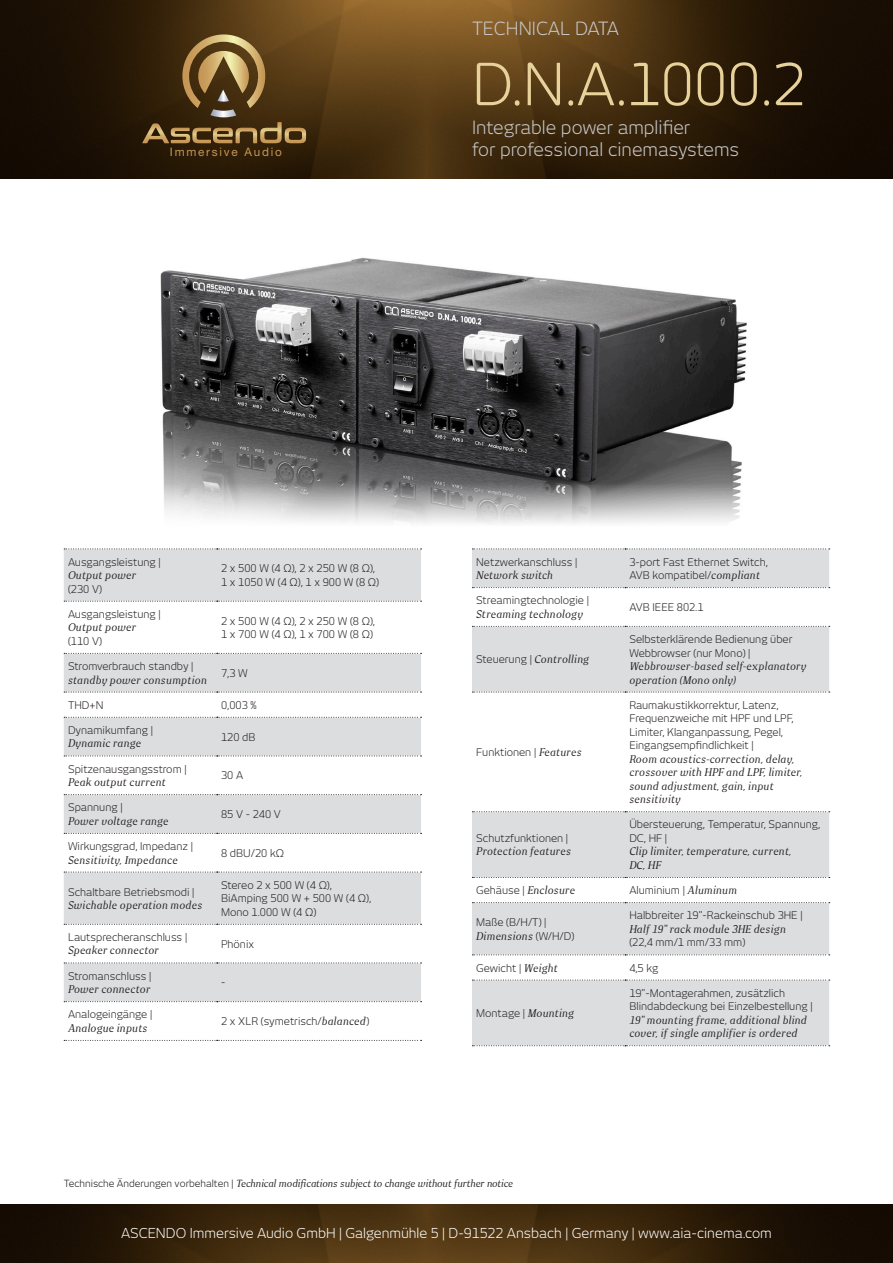
<style>
.page{position:relative;width:893px;height:1263px;background:#fff}
.page>*{position:absolute;margin:0;border:0;box-sizing:border-box;transform-origin:0 0}
.t1{font:57px "New June Pro";color:#e8d29b}
.t2{font:18px "New June Pro";color:#c7c8ca}
.t3{font:13.5px "New June Pro";color:#fff}
.t4{font:11.7px "Helvetica Neue";letter-spacing:.15em;color:#c59555}
.Tabelle_deutsch{font:10.5px/13.5px "New June Pro";color:#231f20}
.Tabelle_deutsch-2{font:italic 10.5px/13.5px "New June Serif";letter-spacing:.02em;color:#231f20}
.t5{font:italic 9.75px "New June Serif";color:#231f20}
.s1{font-family:"New June Serif";font-style:italic}
.s2{font-family:"New June Pro";font-style:normal}
.s3{font-family:"New June";font-style:normal}
</style>
<div class="page">
<img style="left:0;top:0;width:893px;height:179px">
<img style="left:160px;top:257px;width:587px;height:226px">
<svg style="left:63px;top:483px;width:768px;height:67px"></svg>
<svg style="left:142px;top:34px;width:164px;height:109px;background:#624925"></svg>
<img style="left:0;top:1204px;width:893px;height:59px">
<div style="left:64px;top:550px;width:357px;height:51px;background:#dcdddf"></div>
<svg style="left:64px;top:652px;width:357px;height:388px;fill:#dcdddf"></svg>
<svg style="left:64px;top:549px;width:358px;height:1px"></svg>
<svg style="left:64px;top:601px;width:358px;height:1px"></svg>
<svg style="left:64px;top:653px;width:358px;height:1px"></svg>
<svg style="left:64px;top:692px;width:358px;height:1px"></svg>
<svg style="left:64px;top:717px;width:358px;height:1px"></svg>
<svg style="left:64px;top:755px;width:358px;height:1px"></svg>
<svg style="left:64px;top:794px;width:358px;height:1px"></svg>
<svg style="left:64px;top:833px;width:358px;height:1px"></svg>
<svg style="left:64px;top:872px;width:358px;height:1px"></svg>
<svg style="left:64px;top:924px;width:358px;height:1px"></svg>
<svg style="left:64px;top:962px;width:358px;height:1px"></svg>
<svg style="left:64px;top:1001px;width:358px;height:1px"></svg>
<svg style="left:64px;top:1040px;width:358px;height:1px"></svg>
<div style="left:472px;top:550px;width:357px;height:495px;background:#dcdddf"></div>
<svg style="left:472px;top:588px;width:357px;height:392px"></svg>
<svg style="left:472px;top:549px;width:358px;height:1px"></svg>
<svg style="left:472px;top:587px;width:358px;height:1px"></svg>
<svg style="left:472px;top:626px;width:358px;height:1px"></svg>
<svg style="left:472px;top:692px;width:358px;height:1px"></svg>
<svg style="left:472px;top:811px;width:358px;height:1px"></svg>
<svg style="left:472px;top:877px;width:358px;height:1px"></svg>
<svg style="left:472px;top:902px;width:358px;height:1px"></svg>
<svg style="left:472px;top:954px;width:358px;height:1px"></svg>
<svg style="left:472px;top:980px;width:358px;height:1px"></svg>
<svg style="left:472px;top:1045px;width:358px;height:1px"></svg>
<p class="t4" style="left:170px;top:145px;width:113px">Immersive Audio</p>
<p class="t2" style="left:472px;top:18px;width:149px">TECHNICAL DATA</p>
<p class="t1" style="left:472px;top:50px;width:335px">D.N.A.1000.2</p>
<p class="t2" style="left:472px;top:116px;width:220px">Integrable power amplifier</p>
<p class="t2" style="left:472px;top:139px;width:269px">for professional cinemasystems</p>
<p class="Tabelle_deutsch" style="left:68px;top:555px;width:94px">Ausgangsleistung |<br><span class="s1">Output power<br></span>(230 V)</p>
<p class="Tabelle_deutsch" style="left:221px;top:562px;width:159px">2 x 500 W (4 Ω), 2 x 250 W (8 Ω),<br>1 x 1050 W (4 Ω), 1 x 900 W (8 Ω)</p>
<p class="Tabelle_deutsch" style="left:68px;top:607px;width:94px">Ausgangsleistung |<br><span class="s1">Output power<br></span>(110 V)</p>
<p class="Tabelle_deutsch" style="left:221px;top:614px;width:155px">2 x 500 W (4 Ω), 2 x 250 W (8 Ω),<br>1 x 700 W (4 Ω), 1 x 700 W (8 Ω)</p>
<p class="Tabelle_deutsch-2" style="left:68px;top:659px;width:140px"><span class="s2">Stromverbrauch standby | </span>standby power consumption</p>
<p class="Tabelle_deutsch" style="left:221px;top:666px;width:28px">7,3 W</p>
<p class="Tabelle_deutsch" style="left:68px;top:698px;width:37px">THD+N</p>
<p class="Tabelle_deutsch" style="left:221px;top:698px;width:37px">0,003 %</p>
<p class="Tabelle_deutsch" style="left:68px;top:723px;width:87px">Dynamikumfang |<br><span class="s1">Dynamic range</span></p>
<p class="Tabelle_deutsch" style="left:221px;top:730px;width:36px">120 dB</p>
<p class="Tabelle_deutsch" style="left:68px;top:762px;width:120px">Spitzenausgangsstrom |<br><span class="s1">Peak output current</span></p>
<p class="Tabelle_deutsch" style="left:221px;top:769px;width:24px">30 A</p>
<p class="Tabelle_deutsch-2" style="left:68px;top:801px;width:102px"><span class="s2">Spannung |<br></span>Power voltage range</p>
<p class="Tabelle_deutsch" style="left:221px;top:807px;width:61px">85 V - 240 V</p>
<p class="Tabelle_deutsch" style="left:68px;top:839px;width:127px">Wirkungsgrad, Impedanz |<br><span class="s1">Sensitivity, Impedance</span></p>
<p class="Tabelle_deutsch" style="left:221px;top:846px;width:64px">8 dBU/20 kΩ</p>
<p class="Tabelle_deutsch" style="left:68px;top:885px;width:136px">Schaltbare Betriebsmodi |<br><span class="s1">Swichable operation modes</span></p>
<p class="Tabelle_deutsch" style="left:221px;top:878px;width:152px">Stereo 2 x 500 W (4 Ω),<br>BiAmping 500 W + 500 W (4 Ω),<br>Mono 1.000 W (4 Ω)</p>
<p class="Tabelle_deutsch" style="left:68px;top:930px;width:121px">Lautsprecheranschluss |<br><span class="s1">Speaker connector</span></p>
<p class="Tabelle_deutsch" style="left:221px;top:937px;width:34px">Phönix</p>
<p class="Tabelle_deutsch" style="left:68px;top:969px;width:85px">Stromanschluss |<br><span class="s1">Power connector</span></p>
<p class="Tabelle_deutsch" style="left:221px;top:976px;width:6px">-</p>
<p class="Tabelle_deutsch" style="left:68px;top:1007px;width:86px">Analogeingänge |<br><span class="s1">Analogue inputs</span></p>
<p class="Tabelle_deutsch" style="left:221px;top:1014px;width:150px">2 x XLR (symetrisch/<span class="s1">balanced</span>)</p>
<p class="Tabelle_deutsch" style="left:476px;top:555px;width:103px">Netzwerkanschluss |<br><span class="s1">Network switch</span></p>
<p class="Tabelle_deutsch" style="left:629px;top:555px;width:140px">3-port Fast Ethernet Switch,<br>AVB kompatibel/<span class="s1">compliant</span></p>
<p class="Tabelle_deutsch" style="left:476px;top:593px;width:114px">Streamingtechnologie |<br><span class="s1">Streaming technology</span></p>
<p class="Tabelle_deutsch" style="left:629px;top:600px;width:76px">AVB IEEE 802.1</p>
<p class="Tabelle_deutsch-2" style="left:476px;top:652px;width:115px"><span class="s2">Steuerung |</span> Controlling</p>
<p class="Tabelle_deutsch-2" style="left:629px;top:632px;width:179px"><span class="s2">Selbsterklärende Bedienung über<br>Webbrowser (nur Mono) |<br></span>Webbrowser-based self-explanatory operation (Mono only)</p>
<p class="Tabelle_deutsch" style="left:476px;top:745px;width:107px">Funktionen | <span class="s1">Features</span></p>
<p class="Tabelle_deutsch-2" style="left:476px;top:831px;width:96px"><span class="s2">Schutzfunktionen |<br></span>Protection features</p>
<p class="Tabelle_deutsch" style="left:629px;top:698px;width:174px">Raumakustikkorrektur, Latenz,<br>Frequenzweiche mit HPF und LPF,<br>Limiter, Klanganpassung, Pegel,<br>Eingangsempfindlichkeit |<br><span class="s1">Room acoustics-correction, delay, crossover with HPF and LPF, limiter, sound adjustment, gain, input sensitivity</span></p>
<p class="Tabelle_deutsch" style="left:629px;top:818px;width:192px">Übersteuerung, Temperatur, Spannung,<br>DC, HF |<br><span class="s1">Clip limiter, temperature, current,<br>DC, HF</span></p>
<p class="Tabelle_deutsch-2" style="left:476px;top:883px;width:100px"><span class="s2">Gehäuse |</span> Enclosure</p>
<p class="Tabelle_deutsch" style="left:629px;top:883px;width:109px">Aluminium | <span class="s1">Aluminum</span></p>
<p class="Tabelle_deutsch" style="left:476px;top:915px;width:100px">Maße (B/H/T) |<br><span class="s1">Dimensions</span> (W/H/D)</p>
<p class="Tabelle_deutsch" style="left:629px;top:908px;width:175px">Halbbreiter 19"-Rackeinschub 3HE |<br><span class="s1">Half 19" rack module 3HE design </span>(22,4 mm/1 mm/33 mm)</p>
<p class="Tabelle_deutsch" style="left:476px;top:961px;width:83px">Gewicht | <span class="s1">Weight</span></p>
<p class="Tabelle_deutsch" style="left:629px;top:961px;width:30px">4,5 kg</p>
<p class="Tabelle_deutsch" style="left:476px;top:1006px;width:99px">Montage | <span class="s1">Mounting</span></p>
<p class="Tabelle_deutsch-2" style="left:629px;top:986px;width:185px"><span class="s2">19"-Montagerahmen, zusätzlich Blindabdeckung bei Einzelbestellung | </span>19" mounting frame, additional blind cover, if single amplifier is ordered</p>
<p class="t5" style="left:64px;top:1178px;width:451px"><span class="s3">Technische Änderungen vorbehalten |</span> Technical modifications subject to change without further notice</p>
<p class="t3" style="left:121px;top:1225px;width:652px">ASCENDO Immersive Audio GmbH | Galgenmühle 5 | D-91522 Ansbach | Germany | www.aia-cinema.com</p>
</div>
